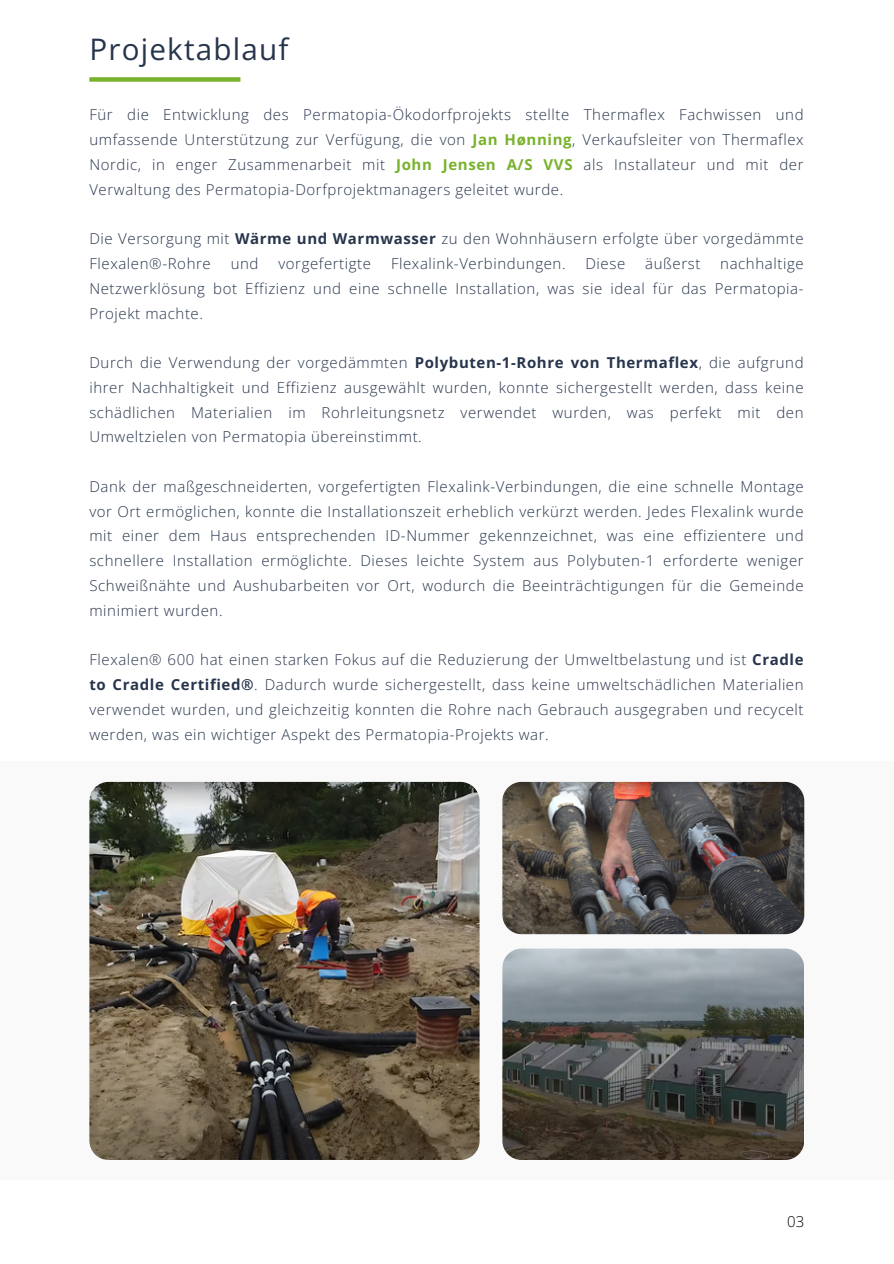
<style>
.page{position:relative;width:894px;height:1264px;background:#fff}
.page>*{position:absolute;margin:0;border:0;box-sizing:border-box;transform-origin:0 0}
.t1{font:29.7px "Open Sans";letter-spacing:.04em;color:#27354c}
.t2{font:300 15px/24.8px "Open Sans";letter-spacing:.04em;color:#27354c;text-align:justify}
.t3{font:300 15px "Open Sans";color:#000}
.s1{font-weight:700;color:#78b22b}
.s2{font-weight:700}
</style>
<div class="page">
<div style="left:89px;top:77px;width:151px;height:5px;background:#78b22b"></div>
<div style="left:0;top:761px;width:893px;height:418px;background:#f9f9f9"></div>
<img style="left:502px;top:948px;width:301px;height:211px;border-radius:19px">
<img style="left:89px;top:782px;width:390px;height:377px">
<img style="left:502px;top:782px;width:301px;height:152px;border-radius:19px">
<p class="t1" style="left:89px;top:29px;width:200px">Projektablauf</p>
<h1 class="t2" style="left:89px;top:102px;width:715px">Für die Entwicklung des Permatopia-Ökodorfprojekts stellte Thermaflex Fachwissen und umfassende Unterstützung zur Verfügung, die von <span class="s1">Jan Hønning</span>, Verkaufsleiter von Thermaflex Nordic, in enger Zusammenarbeit mit <span class="s1">John Jensen A/S VVS</span> als Installateur und mit der Verwaltung des Permatopia-Dorfprojektmanagers geleitet wurde.</h1>
<p class="t2" style="left:89px;top:226px;width:715px">Die Versorgung mit <span class="s2">Wärme und Warmwasser</span> zu den Wohnhäusern erfolgte über vorgedämmte<br>Flexalen®-Rohre</p>
<p class="t2" style="left:230px;top:251px;width:29px">und</p>
<p class="t2" style="left:278px;top:251px;width:94px">vorgefertigte</p>
<p class="t2" style="left:391px;top:251px;width:176px">Flexalink-Verbindungen.</p>
<p class="t2" style="left:585px;top:251px;width:41px">Diese</p>
<p class="t2" style="left:645px;top:251px;width:57px">äußerst</p>
<p class="t2" style="left:89px;top:251px;width:715px;text-indent:630px">nachhaltige Netzwerklösung bot Effizienz und eine schnelle Installation, was sie ideal für das Permatopia-Projekt machte.</p>
<p class="t2" style="left:89px;top:350px;width:715px">Durch die Verwendung der vorgedämmten <span class="s2">Polybuten-1-Rohre von Thermaflex</span>, die aufgrund ihrer Nachhaltigkeit und Effizienz ausgewählt wurden, konnte sichergestellt werden, dass keine schädlichen Materialien im Rohrleitungsnetz verwendet wurden, was perfekt mit den Umweltzielen von Permatopia übereinstimmt.</p>
<p class="t2" style="left:89px;top:473px;width:715px">Dank der maßgeschneiderten, vorgefertigten Flexalink-Verbindungen, die eine schnelle Montage vor Ort ermöglichen, konnte die Installationszeit erheblich verkürzt werden. Jedes Flexalink wurde mit einer dem Haus entsprechenden ID-Nummer gekennzeichnet, was eine effizientere und schnellere Installation ermöglichte. Dieses leichte System aus Polybuten-1 erforderte weniger Schweißnähte und Aushubarbeiten vor Ort, wodurch die Beeinträchtigungen für die Gemeinde minimiert wurden.</p>
<p class="t2" style="left:89px;top:647px;width:715px">Flexalen® 600 hat einen starken Fokus auf die Reduzierung der Umweltbelastung und ist <span class="s2">Cradle to Cradle Certified®</span>. Dadurch wurde sichergestellt, dass keine umweltschädlichen Materialien verwendet wurden, und gleichzeitig konnten die Rohre nach Gebrauch ausgegraben und recycelt werden, was ein wichtiger Aspekt des Permatopia-Projekts war.</p>
<p class="t3" style="left:787px;top:1210px;width:19px">03</p>
</div>
